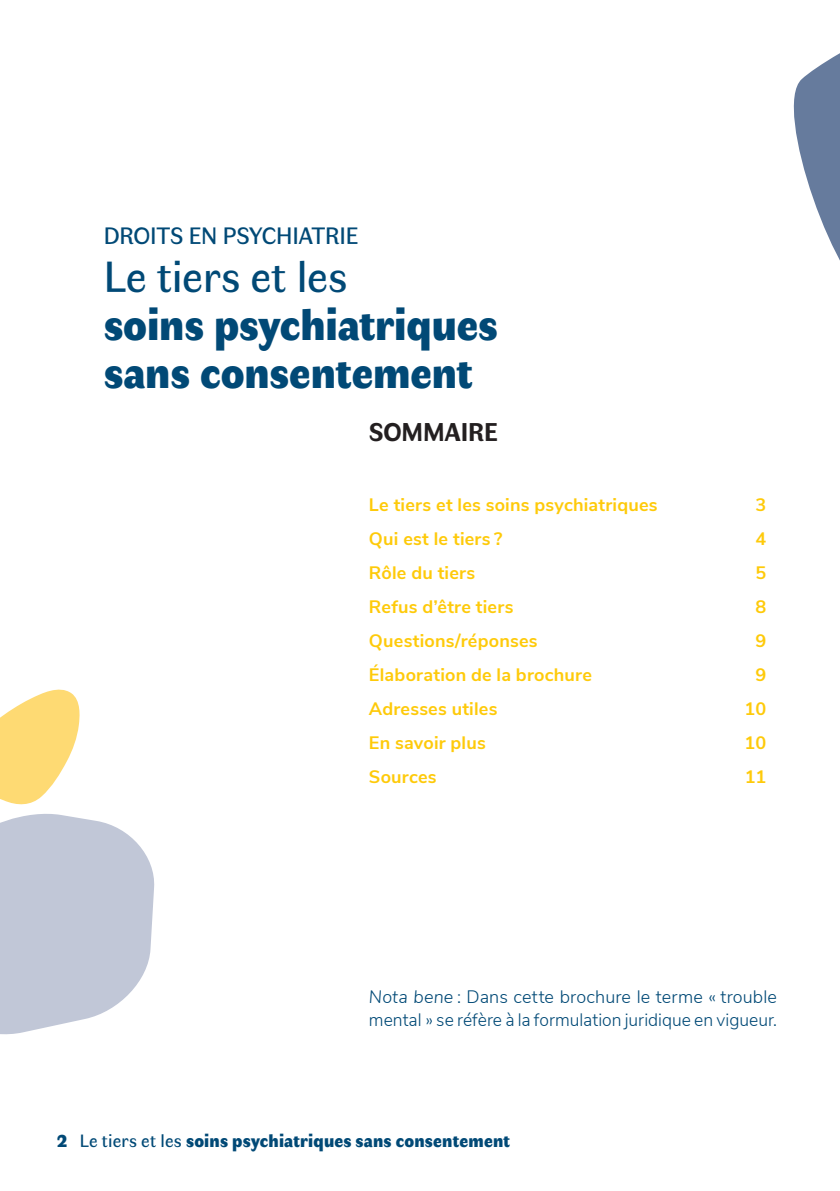
<style>
.page{position:relative;width:840px;height:1191px;background:#fff}
.page>*{position:absolute;margin:0;border:0;box-sizing:border-box;transform-origin:0 0}
.t1{font:900 44px/48px "Faune Display";letter-spacing:-.005em;color:#014976}
.t2{font:44px "Faune Text";letter-spacing:-.005em;color:#014976}
.t3{font:700 26px "Faune Text";letter-spacing:-.005em;color:#231f20}
.t4{font:24px "Faune Text";letter-spacing:-.01em;color:#014976}
.t5{font:700 18px "Nunito Sans";letter-spacing:.01em;color:#feca0a}
.t6{font:300 18px/23.4px "Nunito Sans";letter-spacing:.005em;color:#014976}
.t7{font:900 18px "Faune Display";letter-spacing:.01em;color:#014976}
.s1{font-style:italic}
.s2{font-family:"Faune Text";font-weight:400}
</style>
<div class="page">
<svg style="left:793px;top:54px;width:46px;height:205px"></svg>
<svg style="left:0;top:689px;width:155px;height:346px"></svg>
<h3 class="t4" style="left:104px;top:220px;width:256px">DROITS EN PSYCHIATRIE</h3>
<h1 class="t2" style="left:104px;top:248px;width:245px">Le tiers et les</h1>
<h1 class="t1" style="left:104px;top:298px;width:395px">soins psychiatriques sans consentement</h1>
<h2 class="t3" style="left:369px;top:414px;width:131px">SOMMAIRE</h2>
<p class="t5" style="left:369px;top:492px;width:290px">Le tiers et les soins psychiatriques</p>
<p class="t5" style="left:755px;top:492px;width:12px">3</p>
<p class="t5" style="left:369px;top:526px;width:135px">Qui est le tiers ?</p>
<p class="t5" style="left:755px;top:526px;width:12px">4</p>
<p class="t5" style="left:369px;top:560px;width:108px">Rôle du tiers</p>
<p class="t5" style="left:755px;top:560px;width:12px">5</p>
<p class="t5" style="left:369px;top:594px;width:146px">Refus d’être tiers</p>
<p class="t5" style="left:755px;top:594px;width:12px">8</p>
<p class="t5" style="left:369px;top:628px;width:170px">Questions/réponses</p>
<p class="t5" style="left:755px;top:628px;width:12px">9</p>
<p class="t5" style="left:369px;top:662px;width:224px">Élaboration de la brochure</p>
<p class="t5" style="left:755px;top:662px;width:12px">9</p>
<p class="t5" style="left:369px;top:696px;width:130px">Adresses utiles</p>
<p class="t5" style="left:744px;top:696px;width:23px">10</p>
<p class="t5" style="left:369px;top:730px;width:118px">En savoir plus</p>
<p class="t5" style="left:744px;top:730px;width:23px">10</p>
<p class="t5" style="left:369px;top:764px;width:69px">Sources</p>
<p class="t5" style="left:744px;top:764px;width:23px">11</p>
<p class="t6" style="left:369px;top:984px;width:409px"><span class="s1">Nota bene</span> : Dans cette brochure le terme « trouble mental » se réfère à la formulation juridique en vigueur.</p>
<p class="t7" style="left:57px;top:1127px;width:454px">2 <span class="s2">Le tiers et les</span> soins psychiatriques sans consentement</p>
</div>
